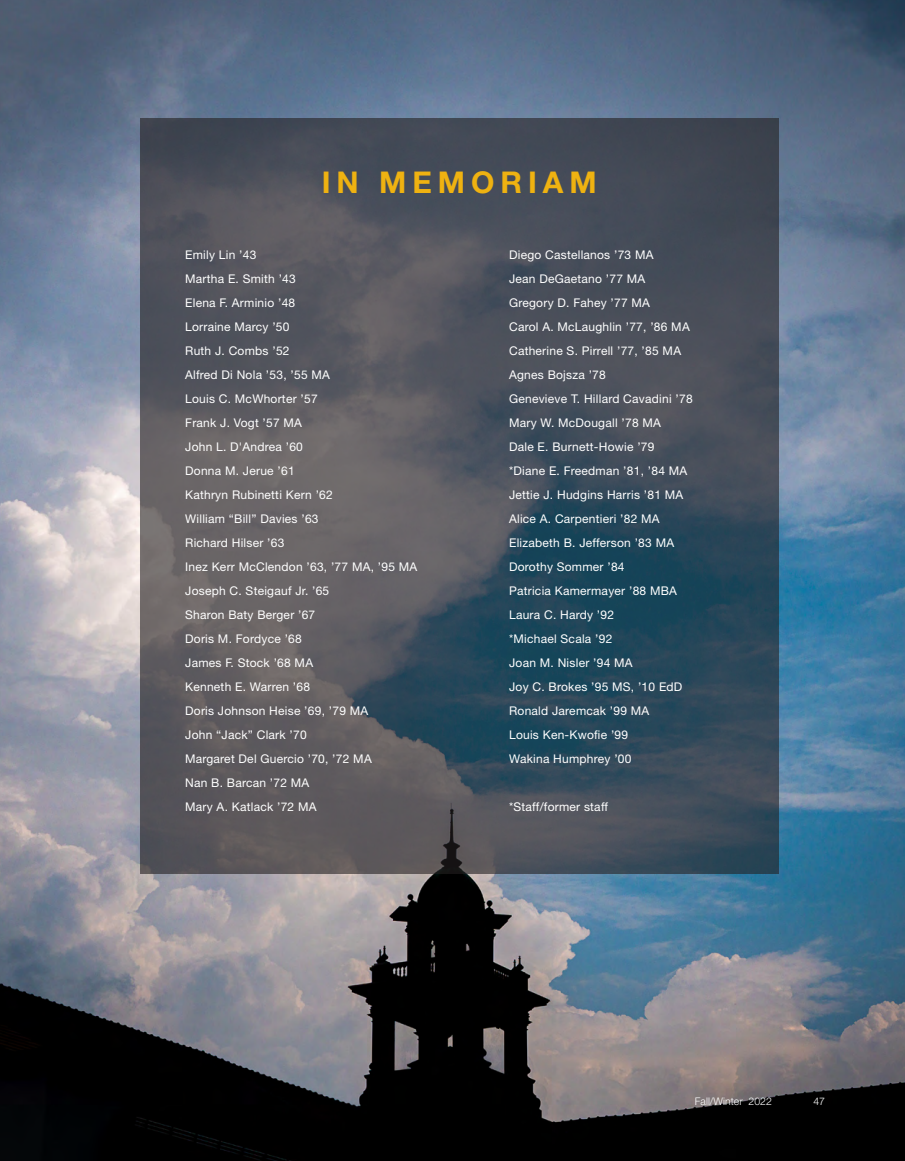
<style>
.page{position:relative;width:905px;height:1161px;background:#fff}
.page>*{position:absolute;margin:0;border:0;box-sizing:border-box;transform-origin:0 0}
.t1{font:700 30px "Helvetica Neue LT Pro";letter-spacing:.2em;color:#efb211}
.t2{font:12px "Helvetica Neue LT Pro";letter-spacing:.02em;color:#fff}
.t3{font:300 10.5px "Helvetica Neue LT Pro";color:#fff}
</style>
<div class="page">
<img style="left:0;top:0;width:904px;height:1161px">
<svg style="left:140px;top:118px;width:638px;height:756px;background:#4a525c"></svg>
<p class="t1" style="left:322px;top:164px;width:276px">IN MEMORIAM</p>
<p class="t2" style="left:185px;top:247px;width:73px">Emily Lin ’43</p>
<p class="t2" style="left:185px;top:271px;width:112px">Martha E. Smith ’43</p>
<p class="t2" style="left:185px;top:295px;width:112px">Elena F. Arminio ’48</p>
<p class="t2" style="left:185px;top:319px;width:106px">Lorraine Marcy ’50</p>
<p class="t2" style="left:185px;top:343px;width:106px">Ruth J. Combs ’52</p>
<p class="t2" style="left:185px;top:367px;width:146px">Alfred Di Nola ’53, ’55 MA</p>
<p class="t2" style="left:185px;top:391px;width:134px">Louis C. McWhorter ’57</p>
<p class="t2" style="left:185px;top:415px;width:118px">Frank J. Vogt ’57 MA</p>
<p class="t2" style="left:185px;top:439px;width:119px">John L. D'Andrea ’60</p>
<p class="t2" style="left:185px;top:463px;width:111px">Donna M. Jerue ’61</p>
<p class="t2" style="left:185px;top:487px;width:149px">Kathryn Rubinetti Kern ’62</p>
<p class="t2" style="left:185px;top:511px;width:135px">William “Bill” Davies ’63</p>
<p class="t2" style="left:185px;top:535px;width:101px">Richard Hilser ’63</p>
<p class="t2" style="left:185px;top:559px;width:234px">Inez Kerr McClendon ’63, ’77 MA, ’95 MA</p>
<p class="t2" style="left:185px;top:583px;width:146px">Joseph C. Steigauf Jr. ’65</p>
<p class="t2" style="left:185px;top:607px;width:132px">Sharon Baty Berger ’67</p>
<p class="t2" style="left:185px;top:631px;width:118px">Doris M. Fordyce ’68</p>
<p class="t2" style="left:185px;top:655px;width:129px">James F. Stock ’68 MA</p>
<p class="t2" style="left:185px;top:679px;width:126px">Kenneth E. Warren ’68</p>
<p class="t2" style="left:185px;top:703px;width:185px">Doris Johnson Heise ’69, ’79 MA</p>
<p class="t2" style="left:185px;top:727px;width:123px">John “Jack” Clark ’70</p>
<p class="t2" style="left:185px;top:751px;width:188px">Margaret Del Guercio ’70, ’72 MA</p>
<p class="t2" style="left:185px;top:775px;width:126px">Nan B. Barcan ’72 MA</p>
<p class="t2" style="left:185px;top:799px;width:133px">Mary A. Katlack ’72 MA</p>
<p class="t2" style="left:509px;top:247px;width:146px">Diego Castellanos ’73 MA</p>
<p class="t2" style="left:509px;top:271px;width:138px">Jean DeGaetano ’77 MA</p>
<p class="t2" style="left:509px;top:295px;width:142px">Gregory D. Fahey ’77 MA</p>
<p class="t2" style="left:509px;top:319px;width:182px">Carol A. McLaughlin ’77, ’86 MA</p>
<p class="t2" style="left:509px;top:343px;width:173px">Catherine S. Pirrell ’77, ’85 MA</p>
<p class="t2" style="left:509px;top:367px;width:98px">Agnes Bojsza ’78</p>
<p class="t2" style="left:509px;top:391px;width:185px">Genevieve T. Hillard Cavadini ’78</p>
<p class="t2" style="left:509px;top:415px;width:153px">Mary W. McDougall ’78 MA</p>
<p class="t2" style="left:509px;top:439px;width:147px">Dale E. Burnett-Howie ’79</p>
<p class="t2" style="left:509px;top:463px;width:180px">*Diane E. Freedman ’81, ’84 MA</p>
<p class="t2" style="left:509px;top:487px;width:176px">Jettie J. Hudgins Harris ’81 MA</p>
<p class="t2" style="left:509px;top:511px;width:152px">Alice A. Carpentieri ’82 MA</p>
<p class="t2" style="left:509px;top:535px;width:166px">Elizabeth B. Jefferson ’83 MA</p>
<p class="t2" style="left:509px;top:559px;width:117px">Dorothy Sommer ’84</p>
<p class="t2" style="left:509px;top:583px;width:169px">Patricia Kamermayer ’88 MBA</p>
<p class="t2" style="left:509px;top:607px;width:106px">Laura C. Hardy ’92</p>
<p class="t2" style="left:509px;top:631px;width:105px">*Michael Scala ’92</p>
<p class="t2" style="left:509px;top:655px;width:125px">Joan M. Nisler ’94 MA</p>
<p class="t2" style="left:509px;top:679px;width:175px">Joy C. Brokes ’95 MS, ’10 EdD</p>
<p class="t2" style="left:509px;top:703px;width:142px">Ronald Jaremcak ’99 MA</p>
<p class="t2" style="left:509px;top:727px;width:121px">Louis Ken-Kwofie ’99</p>
<p class="t2" style="left:509px;top:751px;width:124px">Wakina Humphrey ’00</p>
<p class="t2" style="left:509px;top:799px;width:100px">*Staff/former staff</p>
<p class="t3" style="left:695px;top:1095px;width:78px">Fall/Winter 2022</p>
<p class="t3" style="left:813px;top:1095px;width:13px">47</p>
</div>
